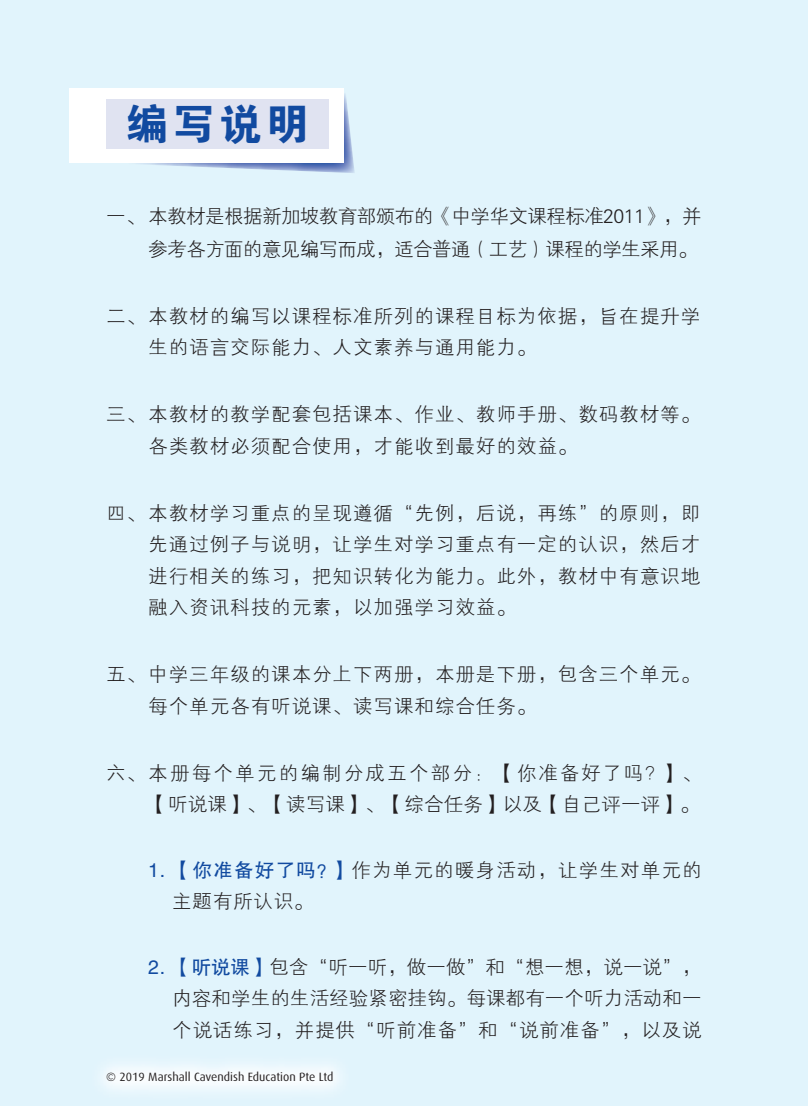
<style>
.page{position:relative;width:808px;height:1106px;background:#e1f4fc}
.page>*{position:absolute;margin:0;border:0;box-sizing:border-box;transform-origin:0 0}
.t1{font:42.75px "FZDHTJW GB1 0";color:#114aa0}
.t2{font:19.5px/31.5px "FZXH1 JW GB1 0";letter-spacing:.05em;color:#231f20}
.t3{font:19.5px/33px "FZXH1 JW GB1 0";letter-spacing:-.03em;color:#231f20;text-align:right}
.t4{font:19.5px/31.5px "FZXH1 JW GB1 0";letter-spacing:.095em;color:#231f20;text-align:right}
.t5{font:12px "Dax";color:#231f20}
.s1{font-family:"FZHTJW GB1 0";color:#114aa0}
.s2{color:#114aa0}
</style>
<div class="page">
<img style="left:139px;top:94px;width:216px;height:79px">
<div style="left:69px;top:88px;width:275px;height:75px;background:#fff"></div>
<div style="left:106px;top:99px;width:223px;height:50px;background:#e0e3f1"></div>
<img style="left:102px;top:1065px;width:237px;height:25px">
<h1 class="t1" style="left:125px;top:101px;width:185px">编写说明</h1>
<p class="t3" style="left:106px;top:200px;width:597px">一、 本教材是根据新加坡教育部颁布的《中学华文课程标准2011》，并参考各方面的意见编写而成，适合普通（工艺）课程的学生采用。</p>
<p class="t2" style="left:148px;top:301px;width:553px;text-indent:-42px">二、 本教材的编写以课程标准所列的课程目标为依据，旨在提升学生的语言交际能力、人文素养与通用能力。</p>
<p class="t2" style="left:148px;top:399px;width:553px;text-indent:-42px">三、 本教材的教学配套包括课本、作业、教师手册、数码教材等。各类教材必须配合使用，才能收到最好的效益。</p>
<p class="t2" style="left:148px;top:498px;width:553px;text-align:justify;text-indent:-42px">四、 本教材学习重点的呈现遵循“先例，后说，再练”的原则，即先通过例子与说明，让学生对学习重点有一定的认识，然后才进行相关的练习，把知识转化为能力。此外，教材中有意识地融入资讯科技的元素，以加强学习效益。</p>
<p class="t2" style="left:148px;top:659px;width:553px;text-indent:-42px">五、 中学三年级的课本分上下两册，本册是下册，包含三个单元。每个单元各有听说课、读写课和综合任务。</p>
<p class="t4" style="left:106px;top:758px;width:597px">六、 本册每个单元的编制分成五个部分：【你准备好了吗？】、【听说课】、【读写课】、【综合任务】以及【自己评一评】。</p>
<p class="t2" style="left:172px;top:855px;width:531px;text-indent:-24px"><span class="s1">1.</span> <span class="s2">【</span><span class="s1">你准备好了吗？</span><span class="s2">】</span>作为单元的暖身活动，让学生对单元的主题有所认识。</p>
<p class="t2" style="left:172px;top:952px;width:531px;text-align:justify;text-indent:-24px"><span class="s1">2. 【听说课】</span>包含“听一听，做一做”和“想一想，说一说”，内容和学生的生活经验紧密挂钩。每课都有一个听力活动和一个说话练习，并提供“听前准备”和“说前准备”，以及说</p>
<p class="t5" style="left:106px;top:1070px;width:229px">© 2019 Marshall Cavendish Education Pte Ltd</p>
</div>
